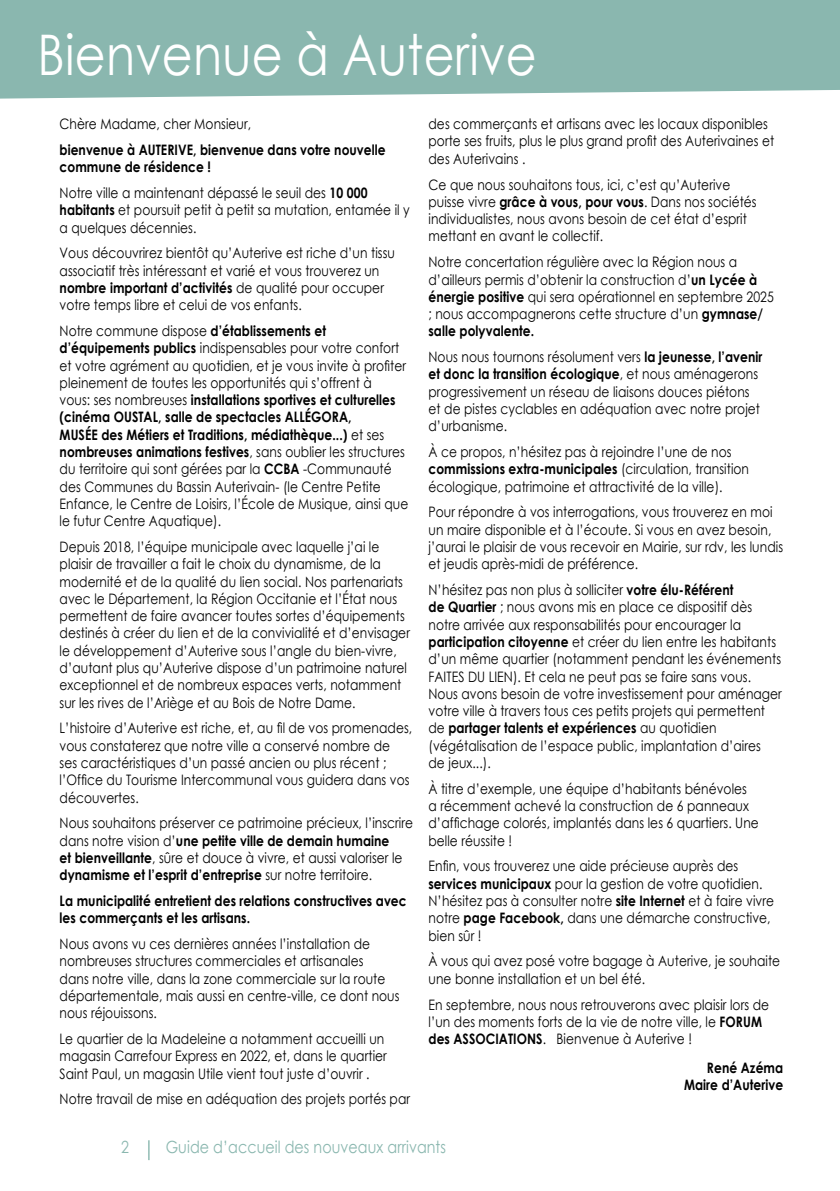
<style>
.page{position:relative;width:840px;height:1191px;background:#fff}
.page>*{position:absolute;margin:0;border:0;box-sizing:border-box;transform-origin:0 0}
.t1{font:56px "Century Gothic";letter-spacing:.005em;color:#fff;scale:.85 1}
.t2{font:16.8px "Century Gothic";letter-spacing:.005em;color:#8ab7af;scale:.85 1}
.t3{font:14.4px/17.2px "Century Gothic";letter-spacing:.005em;color:#000;scale:.85 1}
.t4{font:700 14.4px/17.2px "Century Gothic";letter-spacing:.005em;color:#000;scale:.85 1}
.s1{font-weight:700}
</style>
<div class="page">
<svg style="left:148px;top:1140px;width:1px;height:20px"></svg>
<div style="left:0;top:0;width:839px;height:99px;background:#8ab7af"></div>
<h1 class="t1" style="left:37px;top:16px;width:588px">Bienvenue à Auterive</h1>
<p class="t3" style="left:60px;top:115px;width:227px">Chère Madame, cher Monsieur,</p>
<p class="t4" style="left:60px;top:140px;width:385px">bienvenue à AUTERIVE, bienvenue dans votre nouvelle commune de résidence !</p>
<p class="t3" style="left:60px;top:184px;width:413px">Notre ville a maintenant dépassé le seuil des <span class="s1">10 000 habitants</span> et poursuit petit à petit sa mutation, entamée il y a quelques décennies.</p>
<p class="t3" style="left:60px;top:244px;width:396px">Vous découvrirez bientôt qu’Auterive est riche d’un tissu associatif très intéressant et varié et vous trouverez un <span class="s1">nombre important d’activités</span> de qualité pour occuper votre temps libre et celui de vos enfants.</p>
<p class="t3" style="left:60px;top:322px;width:411px">Notre commune dispose <span class="s1">d’établissements et d’équipements publics</span> indispensables pour votre confort et votre agrément au quotidien, et je vous invite à profiter pleinement de toutes les opportunités qui s’offrent à<br>vous: ses nombreuses <span class="s1">installations sportives et culturelles (cinéma OUSTAL, salle de spectacles ALLÉGORA,<br>MUSÉE des Métiers et Traditions, médiathèque...)</span> et ses <span class="s1">nombreuses animations festives</span>, sans oublier les structures du territoire qui sont gérées par la <span class="s1">CCBA</span> -Communauté des Communes du Bassin Auterivain- (le Centre Petite Enfance, le Centre de Loisirs, l’École de Musique, ainsi que le futur Centre Aquatique).</p>
<p class="t3" style="left:60px;top:538px;width:413px">Depuis 2018, l’équipe municipale avec laquelle j’ai le plaisir de travailler a fait le choix du dynamisme, de la modernité et de la qualité du lien social. Nos partenariats avec le Département, la Région Occitanie et l’État nous permettent de faire avancer toutes sortes d’équipements destinés à créer du lien et de la convivialité et d’envisager le développement d’Auterive sous l’angle du bien-vivre, d’autant plus qu’Auterive dispose d’un patrimoine naturel exceptionnel et de nombreux espaces verts, notamment sur les rives de l’Ariège et au Bois de Notre Dame.</p>
<p class="t3" style="left:60px;top:719px;width:416px">L’histoire d’Auterive est riche, et, au fil de vos promenades, vous constaterez que notre ville a conservé nombre de<br>ses caractéristiques d’un passé ancien ou plus récent ; l’Office du Tourisme Intercommunal vous guidera dans vos découvertes.</p>
<p class="t3" style="left:60px;top:814px;width:417px">Nous souhaitons préserver ce patrimoine précieux, l’inscrire dans notre vision d’<span class="s1">une petite ville de demain humaine<br>et bienveillante</span>, sûre et douce à vivre, et aussi valoriser le <span class="s1">dynamisme et l’esprit d’entreprise</span> sur notre territoire.</p>
<p class="t4" style="left:60px;top:891px;width:409px">La municipalité entretient des relations constructives avec les commerçants et les artisans.</p>
<p class="t3" style="left:60px;top:935px;width:401px">Nous avons vu ces dernières années l’installation de nombreuses structures commerciales et artisanales<br>dans notre ville, dans la zone commerciale sur la route départementale, mais aussi en centre-ville, ce dont nous nous réjouissons.</p>
<p class="t3" style="left:60px;top:1030px;width:386px">Le quartier de la Madeleine a notamment accueilli un magasin Carrefour Express en 2022, et, dans le quartier<br>Saint Paul, un magasin Utile vient tout juste d’ouvrir .</p>
<p class="t3" style="left:60px;top:1090px;width:413px">Notre travail de mise en adéquation des projets portés par</p>
<p class="t3" style="left:428px;top:115px;width:408px">des commerçants et artisans avec les locaux disponibles porte ses fruits, plus le plus grand profit des Auterivaines et des Auterivains .</p>
<p class="t3" style="left:428px;top:175px;width:387px">Ce que nous souhaitons tous, ici, c’est qu’Auterive puisse vivre <span class="s1">grâce à vous, pour vous</span>. Dans nos sociétés individualistes, nous avons besoin de cet état d’esprit mettant en avant le collectif.</p>
<p class="t3" style="left:428px;top:253px;width:407px">Notre concertation régulière avec la Région nous a d’ailleurs permis d’obtenir la construction d’<span class="s1">un Lycée à énergie positive</span> qui sera opérationnel en septembre 2025 ; nous accompagnerons cette structure d’un <span class="s1">gymnase/ salle polyvalente.</span></p>
<p class="t3" style="left:428px;top:348px;width:394px">Nous nous tournons résolument vers <span class="s1">la jeunesse, l’avenir et donc la transition écologique</span>, et nous aménagerons progressivement un réseau de liaisons douces piétons et de pistes cyclables en adéquation avec notre projet d’urbanisme.</p>
<p class="t3" style="left:428px;top:443px;width:378px">À ce propos, n’hésitez pas à rejoindre l’une de nos <span class="s1">commissions extra-municipales</span> (circulation, transition écologique, patrimoine et attractivité de la ville).</p>
<p class="t3" style="left:428px;top:503px;width:418px">Pour répondre à vos interrogations, vous trouverez en moi un maire disponible et à l’écoute. Si vous en avez besoin, j’aurai le plaisir de vous recevoir en Mairie, sur rdv, les lundis et jeudis après-midi de préférence.</p>
<p class="t3" style="left:428px;top:581px;width:417px">N’hésitez pas non plus à solliciter <span class="s1">votre élu-Référent<br>de Quartier</span> ; nous avons mis en place ce dispositif dès notre arrivée aux responsabilités pour encourager la <span class="s1">participation citoyenne</span> et créer du lien entre les habitants d’un même quartier (notamment pendant les événements FAITES DU LIEN). Et cela ne peut pas se faire sans vous.<br>Nous avons besoin de votre investissement pour aménager votre ville à travers tous ces petits projets qui permettent de <span class="s1">partager talents et expériences</span> au quotidien (végétalisation de l’espace public, implantation d’aires<br>de jeux...).</p>
<p class="t3" style="left:428px;top:780px;width:390px">À titre d’exemple, une équipe d’habitants bénévoles a récemment achevé la construction de 6 panneaux d’affichage colorés, implantés dans les 6 quartiers. Une belle réussite !</p>
<p class="t3" style="left:428px;top:857px;width:408px">Enfin, vous trouverez une aide précieuse auprès des <span class="s1">services municipaux</span> pour la gestion de votre quotidien.<br>N’hésitez pas à consulter notre <span class="s1">site Internet</span> et à faire vivre notre <span class="s1">page Facebook,</span> dans une démarche constructive, bien sûr !</p>
<p class="t3" style="left:428px;top:952px;width:415px">À vous qui avez posé votre bagage à Auterive, je souhaite une bonne installation et un bel été.</p>
<p class="t3" style="left:428px;top:995px;width:402px">En septembre, nous nous retrouverons avec plaisir lors de l’un des moments forts de la vie de notre ville, le <span class="s1">FORUM des ASSOCIATIONS</span>. Bienvenue à Auterive !</p>
<p class="t4" style="left:683px;top:1058px;width:118px;text-align:right">René Azéma<br>Maire d’Auterive</p>
<p class="t2" style="left:121px;top:1135px;width:11px">2</p>
<p class="t2" style="left:166px;top:1135px;width:331px">Guide d’accueil des nouveaux arrivants</p>
</div>
